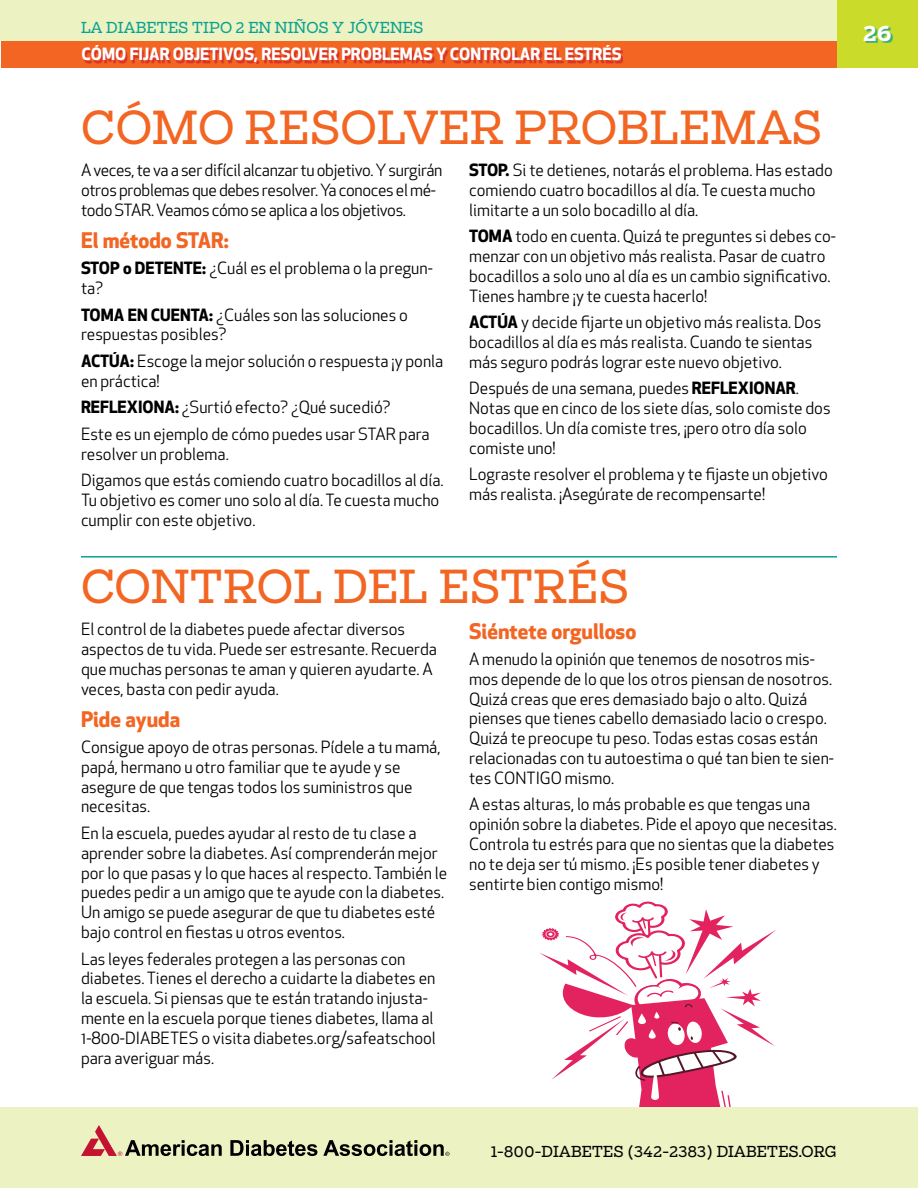
<style>
.page{position:relative;width:918px;height:1188px;background:#fff}
.page>*{position:absolute;margin:0;border:0;box-sizing:border-box;transform-origin:0 0}
.t1{font:45px "Boomer Serif";color:#f26522}
.t2{font:700 21px "Apex New";color:#f26522}
.t3{font:700 21px "Boomer Serif";color:#fff}
.t4{font:16.5px/19.8px "Apex New";color:#000}
.t5{font:16.5px/19.8px "Apex New";letter-spacing:-.02em;color:#000}
.t6{font:700 16.5px "Apex New";color:#fff}
.t7{font:15px "Boomer Serif";color:#000}
.t8{font:15px "Boomer Serif";color:#0ca193}
.s1{font-weight:700}
</style>
<div class="page">
<svg style="left:539px;top:901px;width:237px;height:206px"></svg>
<hr style="left:81px;top:556px;width:756px;height:2px;background:#0ca193">
<div style="left:1px;top:39px;width:836px;height:29px;background:#f26522"></div>
<div style="left:0;top:0;width:837px;height:40px;background:#edf2c2"></div>
<div style="left:0;top:1107px;width:918px;height:81px;background:#edf2c2"></div>
<div style="left:837px;top:0;width:81px;height:68px;background:#cbdb2a"></div>
<div style="left:866px;top:28px;width:27px;height:15px;background:#0ca193;opacity:.75"></div>
<svg style="left:230px;top:1140px;width:87px;height:16px"></svg>
<svg style="left:81px;top:1125px;width:141px;height:31px"></svg>
<svg style="left:323px;top:1140px;width:127px;height:16px"></svg>
<div style="left:85px;top:48px;width:538px;height:16px;background:#d2232a;opacity:.75"></div>
<p class="t8" style="left:81px;top:18px;width:344px">LA DIABETES TIPO 2 EN NIÑOS Y JÓVENES</p>
<p class="t3" style="left:863px;top:20px;width:30px">26</p>
<p class="t6" style="left:82px;top:42px;width:542px">CÓMO FIJAR OBJETIVOS, RESOLVER PROBLEMAS Y CONTROLAR EL ESTRÉS</p>
<h1 class="t1" style="left:81px;top:101px;width:743px">CÓMO RESOLVER PROBLEMAS</h1>
<p class="t5" style="left:81px;top:160px;width:363px">A veces, te va a ser difícil alcanzar tu objetivo. Y surgirán otros problemas que debes resolver. Ya conoces el mé&shy;todo STAR. Veamos cómo se aplica a los objetivos.</p>
<p class="t2" style="left:81px;top:225px;width:150px">El método STAR:</p>
<p class="t4" style="left:81px;top:258px;width:353px"><span class="s1">STOP o DETENTE:</span> ¿Cuál es el problema o la pregun&shy;ta?</p>
<p class="t4" style="left:81px;top:305px;width:328px"><span class="s1">TOMA EN CUENTA:</span> ¿Cuáles son las soluciones o respuestas posibles?</p>
<p class="t4" style="left:81px;top:351px;width:364px"><span class="s1">ACTÚA:</span> Escoge la mejor solución o respuesta ¡y ponla en práctica!</p>
<p class="t4" style="left:81px;top:394px;width:350px;line-height:26.5px"><span class="s1">REFLEXIONA:</span> ¿Surtió efecto? ¿Qué sucedió?<br>Este es un ejemplo de cómo puedes usar STAR para</p>
<p class="t4" style="left:81px;top:440px;width:364px;line-height:26.5px">resolver un problema.<br>Digamos que estás comiendo cuatro bocadillos al día.</p>
<p class="t4" style="left:81px;top:490px;width:360px">Tu objetivo es comer uno solo al día. Te cuesta mucho cumplir con este objetivo.</p>
<p class="t4" style="left:469px;top:160px;width:365px"><span class="s1">STOP.</span> Si te detienes, notarás el problema. Has estado comiendo cuatro bocadillos al día. Te cuesta mucho limitarte a un solo bocadillo al día.</p>
<p class="t4" style="left:469px;top:226px;width:368px"><span class="s1">TOMA</span> todo en cuenta. Quizá te preguntes si debes co&shy;menzar con un objetivo más realista. Pasar de cuatro bocadillos a solo uno al día es un cambio significativo.<br>Tienes hambre ¡y te cuesta hacerlo!</p>
<p class="t4" style="left:469px;top:312px;width:354px"><span class="s1">ACTÚA</span> y decide fijarte un objetivo más realista. Dos bocadillos al día es más realista. Cuando te sientas más seguro podrás lograr este nuevo objetivo.</p>
<p class="t4" style="left:469px;top:378px;width:363px">Después de una semana, puedes <span class="s1">REFLEXIONAR</span>.<br>Notas que en cinco de los siete días, solo comiste dos bocadillos. Un día comiste tres, ¡pero otro día solo comiste uno!</p>
<p class="t4" style="left:469px;top:464px;width:360px">Lograste resolver el problema y te fijaste un objetivo más realista. ¡Asegúrate de recompensarte!</p>
<h1 class="t1" style="left:81px;top:560px;width:550px">CONTROL DEL ESTRÉS</h1>
<p class="t4" style="left:81px;top:619px;width:358px">El control de la diabetes puede afectar diversos aspectos de tu vida. Puede ser estresante. Recuerda que muchas personas te aman y quieren ayudarte. A veces, basta con pedir ayuda.</p>
<p class="t2" style="left:81px;top:704px;width:101px">Pide ayuda</p>
<p class="t4" style="left:81px;top:737px;width:361px">Consigue apoyo de otras personas. Pídele a tu mamá, papá, hermano u otro familiar que te ayude y se asegure de que tengas todos los suministros que necesitas.</p>
<p class="t4" style="left:81px;top:823px;width:368px">En la escuela, puedes ayudar al resto de tu clase a aprender sobre la diabetes. Así comprenderán mejor por lo que pasas y lo que haces al respecto. También le puedes pedir a un amigo que te ayude con la diabetes.<br>Un amigo se puede asegurar de que tu diabetes esté bajo control en fiestas u otros eventos.</p>
<p class="t4" style="left:81px;top:949px;width:356px">Las leyes federales protegen a las personas con diabetes. Tienes el derecho a cuidarte la diabetes en la escuela. Si piensas que te están tratando injusta&shy;mente en la escuela porque tienes diabetes, llama al 1-800-DIABETES o visita diabetes.org/safeatschool para averiguar más.</p>
<p class="t2" style="left:469px;top:616px;width:169px">Siéntete orgulloso</p>
<p class="t4" style="left:469px;top:649px;width:366px">A menudo la opinión que tenemos de nosotros mis&shy;mos depende de lo que los otros piensan de nosotros.<br>Quizá creas que eres demasiado bajo o alto. Quizá pienses que tienes cabello demasiado lacio o crespo.<br>Quizá te preocupe tu peso. Todas estas cosas están relacionadas con tu autoestima o qué tan bien te sien&shy;tes CONTIGO mismo.</p>
<p class="t4" style="left:469px;top:795px;width:369px">A estas alturas, lo más probable es que tengas una opinión sobre la diabetes. Pide el apoyo que necesitas.<br>Controla tu estrés para que no sientas que la diabetes no te deja ser tú mismo. ¡Es posible tener diabetes y sentirte bien contigo mismo!</p>
<p class="t7" style="left:491px;top:1143px;width:238px">1-800-DIABETES (342-2383) DIABETES</p>
<p class="t7" style="left:798px;top:1143px;width:40px">.ORG</p>
</div>
